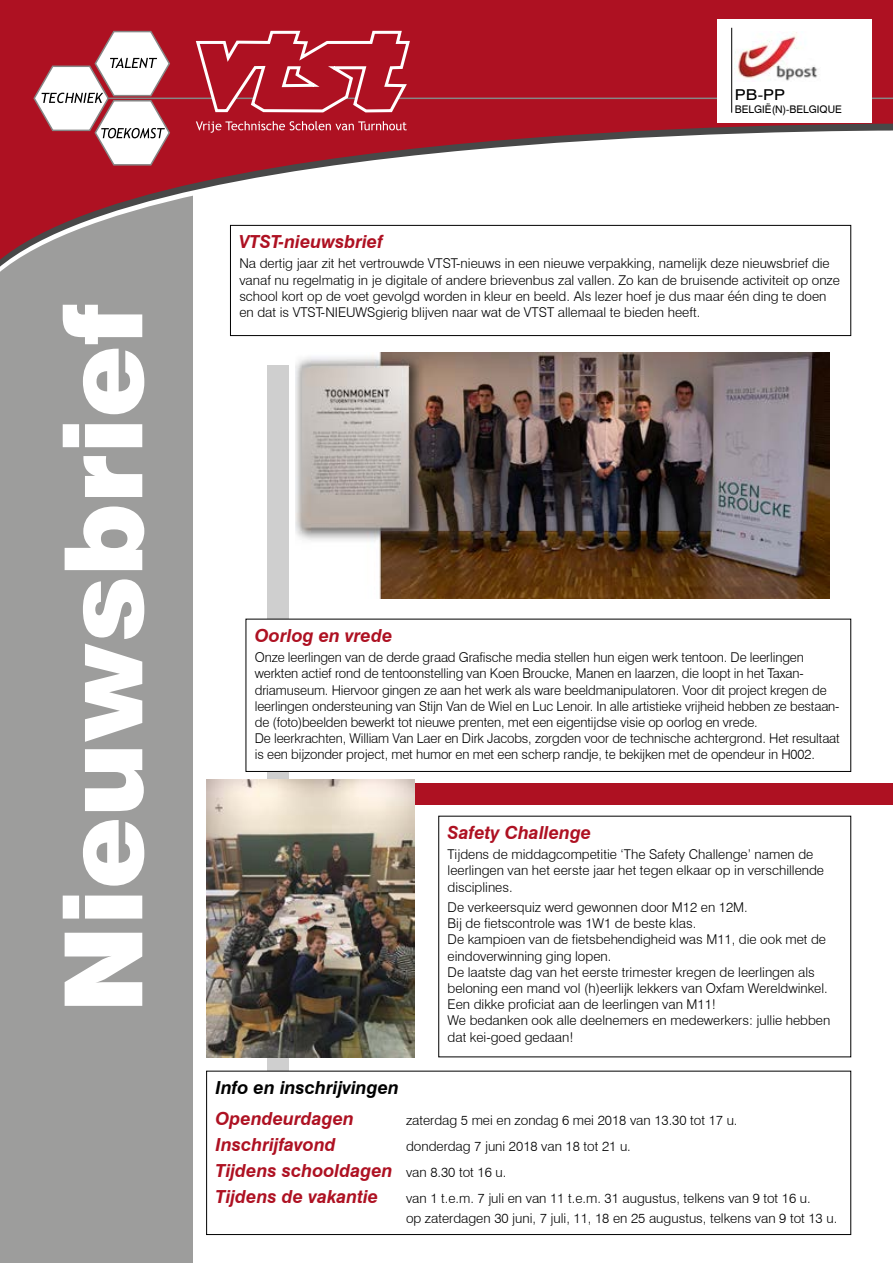
<style>
.page{position:relative;width:893px;height:1263px;background:#fff}
.page>*{position:absolute;margin:0;border:0;box-sizing:border-box;transform-origin:0 0}
.t1{font:900 108px "Swiss 721 BT";color:#fff}
.t2{font:italic 700 18px/25.8px "Swiss 721 BT";color:#ae1122}
.t3{font:italic 700 18px "Swiss 721 BT";color:#000}
.t4{font:15px "Swiss 721 BT";color:#000;scale:1.16 1}
.t5{font:300 13.5px/16.2px "Swiss 721 BT";color:#000}
.t6{font:10.5px "Swiss 721 BT";color:#000}
.s1{font-weight:300;font-style:normal;font-size:13.5px;color:#000}
</style>
<div class="page">
<div style="left:0;top:152px;width:193px;height:1111px;background:#9d9d9c"></div>
<svg style="left:0;top:0;width:891px;height:269px"></svg>
<svg style="left:891px;top:0;width:2px;height:131px"></svg>
<div style="left:268px;top:365px;width:21px;height:751px;background:#cfcfcf"></div>
<div style="left:278px;top:783px;width:615px;height:22px;background:#ae1122"></div>
<div style="left:246px;top:619px;width:605px;height:152px;background:#fff"></div>
<div style="left:246px;top:619px;width:605px;height:153px;border:1px solid #000"></div>
<img style="left:296px;top:352px;width:533px;height:246px">
<img style="left:206px;top:779px;width:209px;height:278px">
<div style="left:207px;top:1071px;width:644px;height:163px;background:#fff"></div>
<div style="left:206px;top:1071px;width:645px;height:164px;border:1px solid #000"></div>
<div style="left:230px;top:225px;width:621px;height:111px;border:1px solid #000"></div>
<svg style="left:196px;top:121px;width:211px;height:12px;background:#be4250"></svg>
<svg style="left:32px;top:30px;width:139px;height:137px"></svg>
<hr style="left:109px;top:98px;width:784px;height:1px;background:#878787">
<svg style="left:194px;top:29px;width:218px;height:85px;background:#b93442"></svg>
<div style="left:717px;top:19px;width:155px;height:103px;background:#fff"></div>
<hr style="left:731px;top:28px;width:1px;height:85px;background:#000">
<img style="left:735px;top:32px;width:83px;height:49px">
<h1 class="t1" style="left:38px;top:1013px;width:711px;rotate:-90deg">Nieuwsbrief</h1>
<p class="t4" style="left:735px;top:85px;width:45px">PB-PP</p>
<p class="t6" style="left:735px;top:102px;width:108px">BELGIË(N)-BELGIQUE</p>
<h2 class="t2" style="left:239px;top:228px;width:145px">VTST-nieuwsbrief</h2>
<p class="t5" style="left:239px;top:255px;width:602px">Na dertig jaar zit het vertrouwde VTST-nieuws in een nieuwe verpakking, namelijk deze nieuwsbrief die vanaf nu regelmatig in je digitale of andere brievenbus zal vallen. Zo kan de bruisende activiteit op onze school kort op de voet gevolgd worden in kleur en beeld. Als lezer hoef je dus maar één ding te doen en dat is VTST-NIEUWSgierig blijven naar wat de VTST allemaal te bieden heeft.</p>
<h2 class="t2" style="left:255px;top:622px;width:139px">Oorlog en vrede</h2>
<p class="t5" style="left:255px;top:649px;width:586px">Onze leerlingen van de derde graad Grafische media stellen hun eigen werk tentoon. De leerlingen werkten actief rond de tentoonstelling van Koen Broucke, Manen en laarzen, die loopt in het Taxan&shy;driamuseum. Hiervoor gingen ze aan het werk als ware beeldmanipulatoren. Voor dit project kregen de leerlingen ondersteuning van Stijn Van de Wiel en Luc Lenoir. In alle artistieke vrijheid hebben ze bestaan&shy;de (foto)beelden bewerkt tot nieuwe prenten, met een eigentijdse visie op oorlog en vrede.<br>De leerkrachten, William Van Laer en Dirk Jacobs, zorgden voor de technische achtergrond. Het resultaat is een bijzonder project, met humor en met een scherp randje, te bekijken met de opendeur in H002.</p>
<h2 class="t2" style="left:448px;top:819px;width:145px">Safety Challenge</h2>
<p class="t5" style="left:448px;top:846px;width:378px">Tijdens de middagcompetitie ‘The Safety Challenge’ namen de leerlingen van het eerste jaar het tegen elkaar op in verschillende disciplines.</p>
<p class="t5" style="left:448px;top:899px;width:384px">De verkeersquiz werd gewonnen door M12 en 12M.<br>Bij de fietscontrole was 1W1 de beste klas.<br>De kampioen van de fietsbehendigheid was M11, die ook met de eindoverwinning ging lopen.<br>De laatste dag van het eerste trimester kregen de leerlingen als beloning een mand vol (h)eerlijk lekkers van Oxfam Wereldwinkel.<br>Een dikke proficiat aan de leerlingen van M11!<br>We bedanken ook alle deelnemers en medewerkers: jullie hebben dat kei-goed gedaan!</p>
<h2 class="t3" style="left:215px;top:1076px;width:185px">Info en inschrijvingen</h2>
<h2 class="t2" style="left:215px;top:1105px;width:140px">Opendeurdagen</h2>
<p class="t5" style="left:406px;top:1112px;width:333px">zaterdag 5 mei en zondag 6 mei 2018 van 13.30 tot 17 u.</p>
<h2 class="t2" style="left:215px;top:1131px;width:122px">Inschrijfavond</h2>
<p class="t5" style="left:406px;top:1138px;width:226px">donderdag 7 juni 2018 van 18 tot 21 u.</p>
<h2 class="t2" style="left:215px;top:1157px;width:292px">Tijdens schooldagen <span class="s1">van 8.30 tot 16 u.<br></span>Tijdens de vakantie</h2>
<p class="t5" style="left:406px;top:1187px;width:433px;line-height:20.4px">van 1 t.e.m. 7 juli en van 11 t.e.m. 31 augustus, telkens van 9 tot 16 u.<br>op zaterdagen 30 juni, 7 juli, 11, 18 en 25 augustus, telkens van 9 tot 13 u.</p>
</div>
